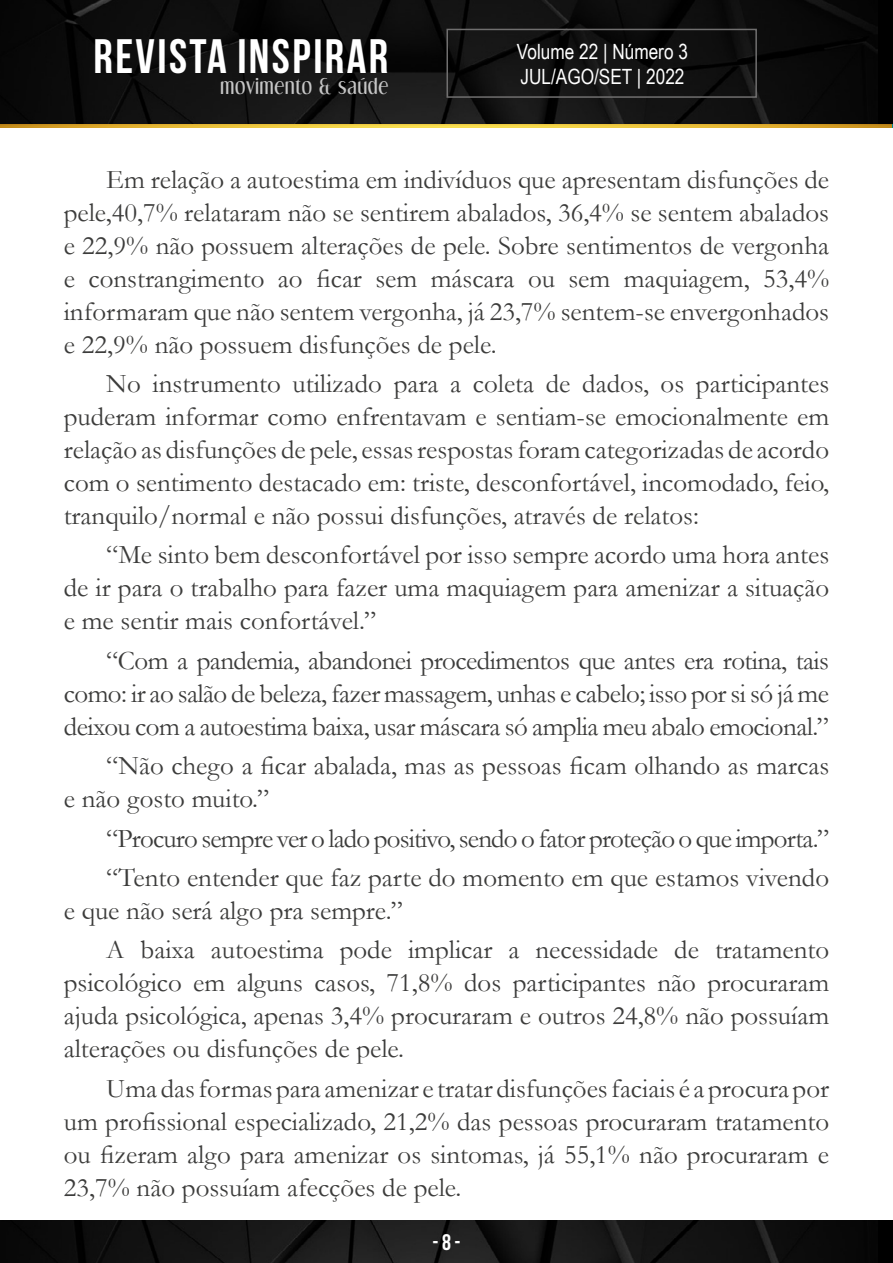
<style>
.page{position:relative;width:893px;height:1263px;background:#fff}
.page>*{position:absolute;margin:0;border:0;box-sizing:border-box;transform-origin:0 0}
.t1{font:700 48.3px "Bebas Neue";letter-spacing:.05em;color:#fff}
.t2{font:27px/33px "Garamond";color:#3c3c3b;text-align:justify}
.t3{font:27px/39.3px "Garamond";letter-spacing:-.03em;color:#3c3c3b}
.t4{font:700 22.5px "Bebas Neue";color:#fff}
.t5{font:21px/25.2px "Arial Narrow";color:#fff}
.t6{font:18.9px "Dream Orphans";letter-spacing:.05em;color:#c6c6c6}
</style>
<div class="page">
<img style="left:0;top:124px;width:891px;height:4px">
<img style="left:0;top:0;width:878px;height:124px">
<div style="left:446px;top:29px;width:311px;height:69px;border:2px solid #706f6f"></div>
<img style="left:0;top:1220px;width:878px;height:43px">
<h1 class="t1" style="left:94px;top:29px;width:296px">REVISTA INSPIRAR</h1>
<p class="t6" style="left:220px;top:75px;width:169px">movimento &amp; saúde</p>
<p class="t5" style="left:517px;top:38px;width:173px">Volume 22 | Número 3<br>JUL/AGO/SET | 2022</p>
<p class="t2" style="left:64px;top:162px;width:767px;text-indent:43px">Em relação a autoestima em indivíduos que apresentam disfunções de pele,40,7% relataram não se sentirem abalados, 36,4% se sentem abalados e 22,9% não possuem alterações de pele. Sobre sentimentos de vergonha e constrangimento ao ficar sem máscara ou sem maquiagem, 53,4% informaram que não sentem vergonha, já 23,7% sentem-se envergonhados e 22,9% não possuem disfunções de pele.</p>
<p class="t2" style="left:64px;top:366px;width:767px;text-indent:43px">No instrumento utilizado para a coleta de dados, os participantes puderam informar como enfrentavam e sentiam-se emocionalmente em relação as disfunções de pele, essas respostas foram categorizadas de acordo com o sentimento destacado em: triste, desconfortável, incomodado, feio, tranquilo/normal e não possui disfunções, através de relatos:</p>
<p class="t2" style="left:64px;top:538px;width:767px;text-indent:43px">“Me sinto bem desconfortável por isso sempre acordo uma hora antes de ir para o trabalho para fazer uma maquiagem para amenizar a situação e me sentir mais confortável.”</p>
<p class="t2" style="left:64px;top:643px;width:767px;text-indent:43px">“Com a pandemia, abandonei procedimentos que antes era rotina, tais como: ir ao salão de beleza, fazer massagem, unhas e cabelo; isso por si só já me deixou com a autoestima baixa, usar máscara só amplia meu abalo emocional.”</p>
<p class="t2" style="left:64px;top:748px;width:767px;text-indent:43px">“Não chego a ficar abalada, mas as pessoas ficam olhando as marcas e não gosto muito.”</p>
<p class="t3" style="left:106px;top:818px;width:724px">“Procuro sempre ver o lado positivo, sendo o fator proteção o que importa.” “Tento entender que faz parte do momento em que estamos vivendo</p>
<p class="t2" style="left:106px;top:890px;width:724px;line-height:39.3px;text-indent:-43px">e que não será algo pra sempre.”<br>A baixa autoestima pode implicar a necessidade de tratamento</p>
<p class="t2" style="left:64px;top:966px;width:767px">psicológico em alguns casos, 71,8% dos participantes não procuraram ajuda psicológica, apenas 3,4% procuraram e outros 24,8% não possuíam alterações ou disfunções de pele.</p>
<p class="t2" style="left:64px;top:1071px;width:767px;text-indent:43px">Uma das formas para amenizar e tratar disfunções faciais é a procura por um profissional especializado, 21,2% das pessoas procuraram tratamento ou fizeram algo para amenizar os sintomas, já 55,1% não procuraram e 23,7% não possuíam afecções de pele.</p>
<p class="t4" style="left:432px;top:1230px;width:30px">- 8 -</p>
</div>
